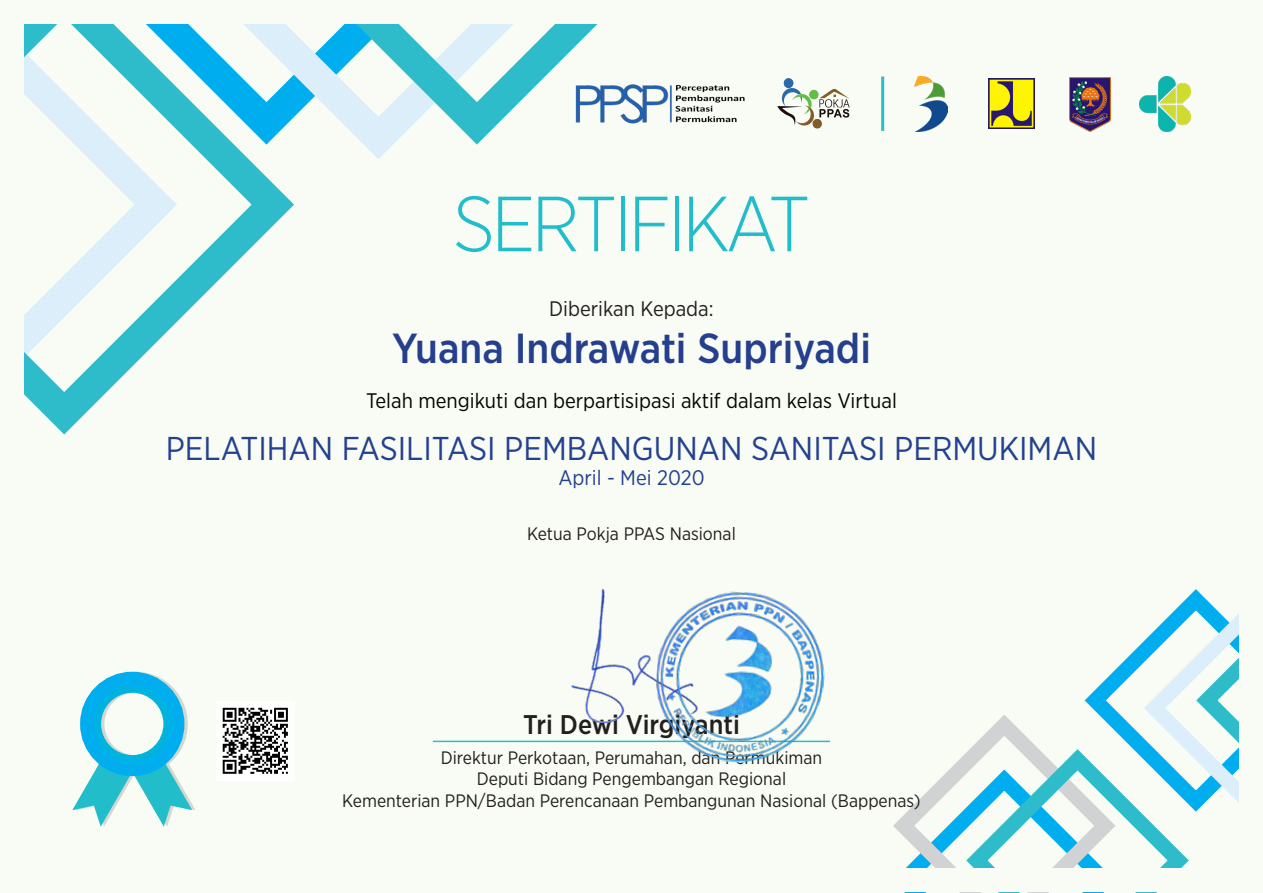
<style>
.page{position:relative;width:1263px;height:893px;background:#fff}
.page>*{position:absolute;margin:0;border:0;box-sizing:border-box;transform-origin:0 0}
.t1{font:300 78px "Gotham Narrow";letter-spacing:-.05em;color:#21bdcb}
.t2{font:500 42px "Gotham Narrow";color:#253f8e}
.t3{font:33px "Gotham Narrow";color:#24418f}
.t4{font:500 27px "Gotham Narrow";color:#231f20}
.t5{font:21px "Gotham Narrow";color:#040503}
.t6{font:21px "Gotham Narrow";color:#231f20}
.t7{font:21px "Gotham Narrow";color:#24418f}
.t8{font:18px/21.6px "Gotham Narrow";color:#231f20;text-align:center}
</style>
<div class="page">
<div style="left:0;top:1px;width:1263px;height:891px;background:#f9fcf4"></div>
<svg style="left:25px;top:25px;width:269px;height:410px"></svg>
<svg style="left:226px;top:25px;width:371px;height:141px"></svg>
<svg style="left:882px;top:589px;width:381px;height:304px"></svg>
<svg style="left:777px;top:76px;width:394px;height:56px"></svg>
<hr style="left:433px;top:741px;width:397px;height:1px;background:#2ebccb">
<div style="left:83px;top:672px;width:105px;height:104px;border:21px solid #231f20;border-radius:50%"></div>
<svg style="left:56px;top:757px;width:612px;height:136px"></svg>
<div style="left:80px;top:672px;width:104px;height:104px;border:21px solid #fff;border-radius:50%"></div>
<img style="left:1069px;top:78px;width:41px;height:54px">
<img style="left:988px;top:78px;width:46px;height:51px">
<img style="left:1140px;top:76px;width:51px;height:55px">
<img style="left:915px;top:76px;width:33px;height:55px">
<hr style="left:881px;top:77px;width:3px;height:54px;background:#2ebccb">
<img style="left:535px;top:588px;width:117px;height:153px">
<img style="left:217px;top:702px;width:77px;height:78px">
<img style="left:652px;top:591px;width:177px;height:176px">
<img style="left:572px;top:82px;width:173px;height:43px">
<p class="t1" style="left:453px;top:176px;width:359px">SERTIFIKAT</p>
<p class="t6" style="left:549px;top:296px;width:166px">Diberikan Kepada:</p>
<p class="t2" style="left:392px;top:321px;width:480px">Yuana Indrawati Supriyadi</p>
<p class="t5" style="left:366px;top:387px;width:532px">Telah mengikuti dan berpartisipasi aktif dalam kelas Virtual</p>
<p class="t3" style="left:166px;top:428px;width:933px">PELATIHAN FASILITASI PEMBANGUNAN SANITASI PERMUKIMAN</p>
<p class="t7" style="left:558px;top:465px;width:148px">April - Mei 2020</p>
<p class="t8" style="left:527px;top:522px;width:210px">Ketua Pokja PPAS Nasional</p>
<p class="t4" style="left:523px;top:707px;width:218px">Tri Dewi Virgiyanti</p>
<p class="t8" style="left:342px;top:746px;width:580px">Direktur Perkotaan, Perumahan, dan Permukiman<br>Deputi Bidang Pengembangan Regional<br>Kementerian PPN/Badan Perencanaan Pembangunan Nasional (Bappenas)</p>
</div>
